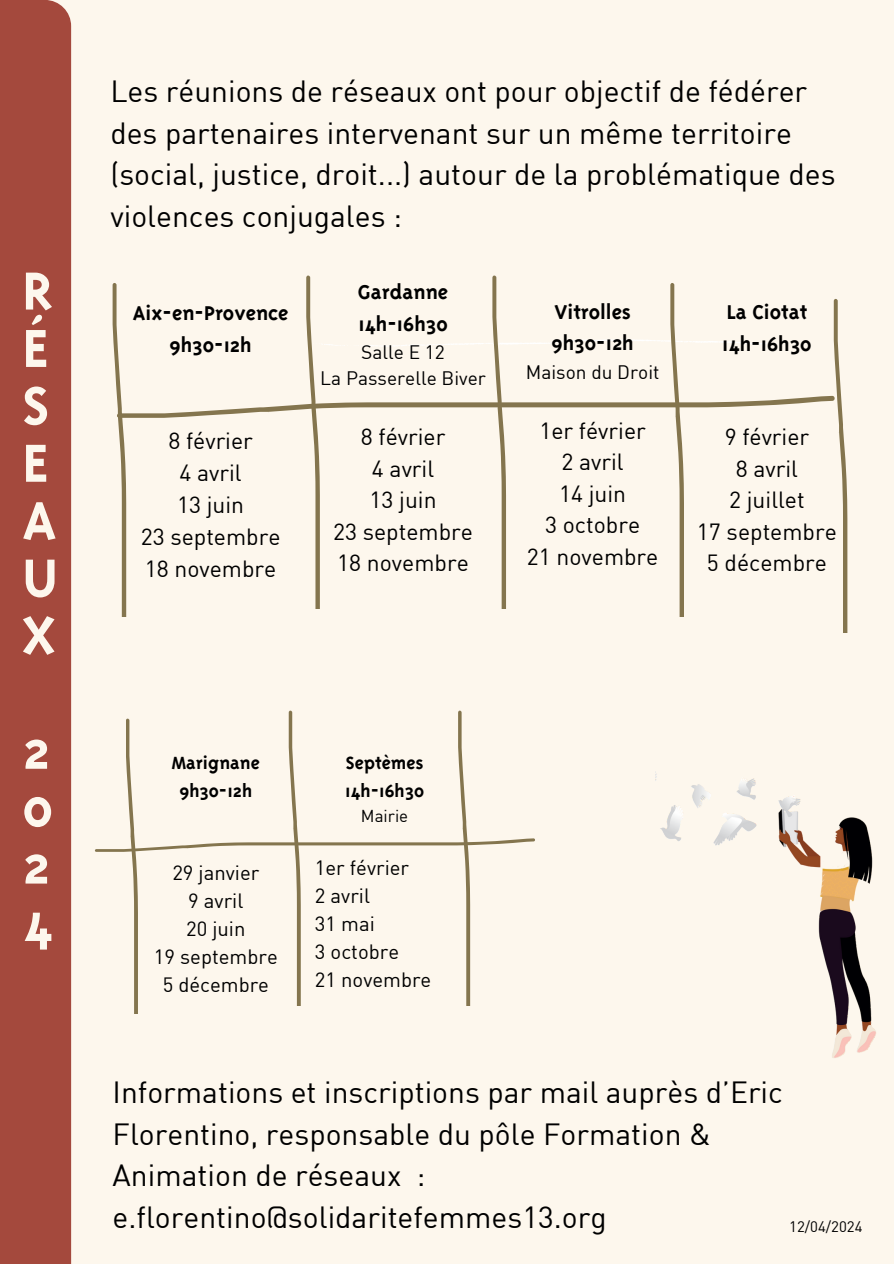
<style>
.page{position:relative;width:894px;height:1264px;background:#fff}
.page>*{position:absolute;margin:0;border:0;box-sizing:border-box;transform-origin:0 0}
.t1{font:700 61.5px/57.3px "Triplex";color:#fdf7ed}
.t2{font:30px/41.7px "DIN";color:#000}
.t3{font:22.95px/31.5px "DIN";color:#000;text-align:center}
.t4{font:700 22.95px/31.5px "Triplex";color:#000}
.t5{font:20.25px/27.9px "DIN";color:#000;text-align:center}
.t6{font:700 20.25px/27.9px "Triplex";color:#000;text-align:center}
.t7{font:19.05px/25.8px "DIN";color:#000;text-align:center}
.t8{font:16.95px "DIN";color:#000}
.t9{font:15px "DIN";color:#000}
</style>
<div class="page">
<div style="left:0;top:0;width:893px;height:1263px;background:#fdf7ed"></div>
<div style="left:0;top:1px;width:71px;height:1262px;background:#a4493d"></div>
<img style="left:655px;top:771px;width:221px;height:287px">
<svg style="left:95px;top:710px;width:440px;height:303px"></svg>
<svg style="left:113px;top:275px;width:735px;height:357px"></svg>
<h4 class="t1" style="left:22px;top:261px;width:37px">R<br>É<br>S<br>E<br>A<br>U<br>X</h4>
<h3 class="t1" style="left:22px;top:720px;width:32px;text-align:justify">2<br>0<br>2<br>4</h3>
<h4 class="t2" style="left:110px;top:69px;width:726px">Les réunions de réseaux ont pour objectif de fédérer des partenaires intervenant sur un même territoire (social, justice, droit...) autour de la problématique des violences conjugales :</h4>
<p class="t4" style="left:133px;top:296px;width:157px;line-height:32px;text-align:center">Aix-en-Provence<br>9h30-12h</p>
<h1 class="t3" style="left:141px;top:424px;width:141px;line-height:32px">8 février<br>4 avril<br>13 juin<br>23 septembre<br>18 novembre</h1>
<h1 class="t4" style="left:358px;top:276px;width:92px">Gardanne<br>14h-16h30</h1>
<h1 class="t7" style="left:320px;top:339px;width:167px">Salle E 12<br>La Passerelle Biver</h1>
<h2 class="t3" style="left:333px;top:420px;width:141px">8 février<br>4 avril<br>13 juin<br>23 septembre<br>18 novembre</h2>
<p class="t4" style="left:551px;top:295px;width:84px">Vitrolles<br>9h30-12h</p>
<p class="t7" style="left:525px;top:358px;width:135px">Maison du Droit</p>
<p class="t3" style="left:526px;top:414px;width:133px">1er février<br>2 avril<br>14 juin<br>3 octobre<br>21 novembre</p>
<p class="t4" style="left:722px;top:296px;width:91px">La Ciotat<br>14h-16h30</p>
<p class="t3" style="left:696px;top:420px;width:141px">9 février<br>8 avril<br>2 juillet<br>17 septembre<br>5 décembre</p>
<p class="t6" style="left:172px;top:748px;width:89px">Marignane<br>9h30-12h</p>
<h6 class="t5" style="left:154px;top:858px;width:125px">29 janvier<br>9 avril<br>20 juin<br>19 septembre<br>5 décembre</h6>
<h4 class="t6" style="left:345px;top:748px;width:81px;text-align:left">Septèmes<br>14h-16h30</h4>
<h4 class="t8" style="left:361px;top:805px;width:49px">Mairie</h4>
<h6 class="t5" style="left:315px;top:853px;width:118px;text-align:left">1er février<br>2 avril<br>31 mai<br>3 octobre<br>21 novembre</h6>
<h3 class="t2" style="left:113px;top:1070px;width:671px">Informations et inscriptions par mail auprès d’Eric Florentino, responsable du pôle Formation &amp; Animation de réseaux : e.florentino@solidaritefemmes13.org</h3>
<h4 class="t9" style="left:789px;top:1217px;width:75px">12/04/2024</h4>
</div>
